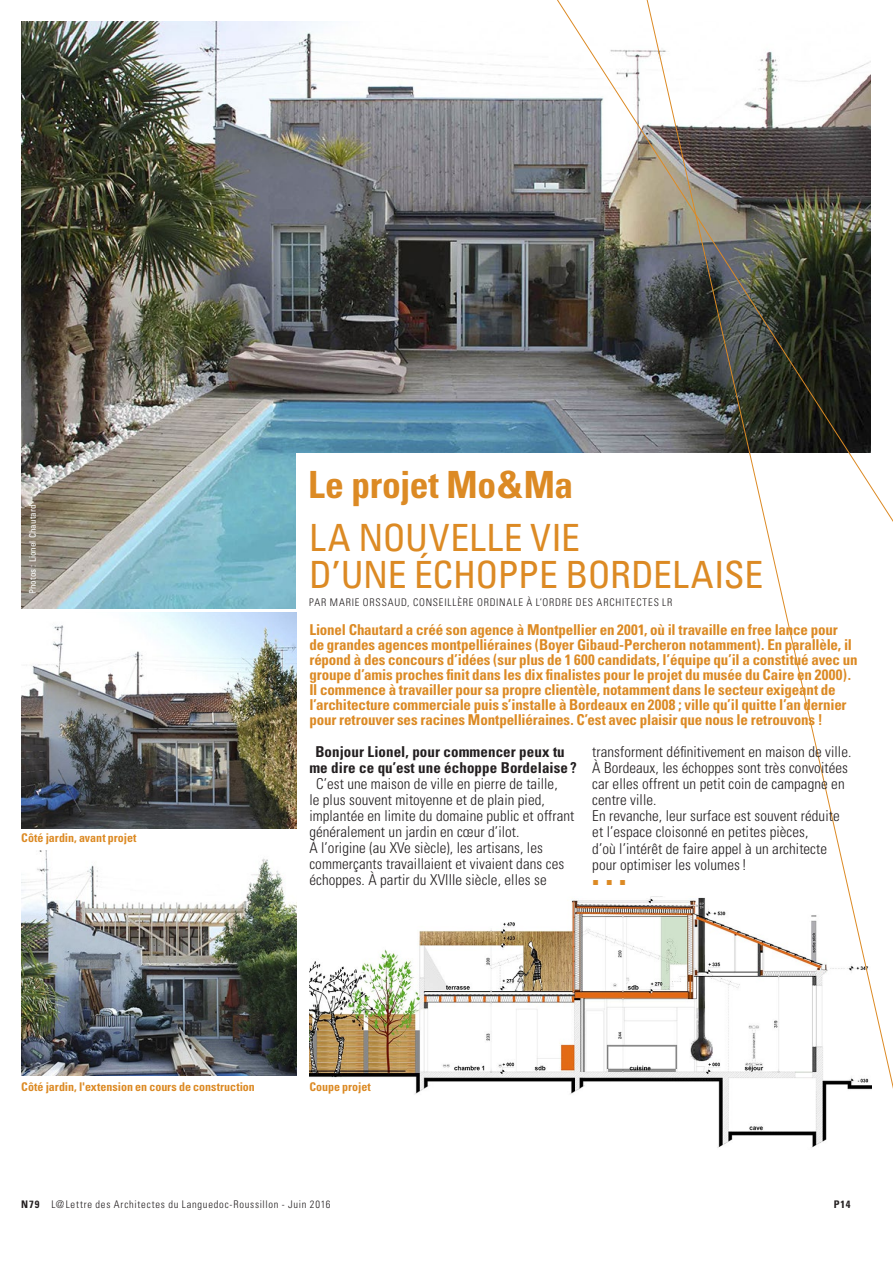
<style>
.page{position:relative;width:893px;height:1263px;background:#fff}
.page>*{position:absolute;margin:0;border:0;box-sizing:border-box;transform-origin:0 0}
.t1{font:condensed 37.5px "Univers";letter-spacing:-.005em;color:#dc8a24}
.t2{font:condensed 37.5px "Univers";letter-spacing:.015em;color:#dc8a24}
.t3{font:700 condensed 37.5px "Univers";letter-spacing:-.01em;color:#dc8a24}
.t4{font:700 37.5px "Univers";color:#dc8a24}
.t5{font:700 condensed 15px/15px "Univers";letter-spacing:-.01em;color:#dc8a24}
.t6{font:300 condensed 15px/16px "Univers";letter-spacing:.005em;color:#231f20}
.t7{font:700 condensed 15px/16px "Univers";letter-spacing:.005em;color:#231f20;text-align:center}
.t8{font:700 condensed 12px "Univers";letter-spacing:-.005em;color:#dc8a24}
.t9{font:300 condensed 10.5px "Univers";letter-spacing:.075em;color:#231f20}
.t10{font:700 condensed 10.5px "Univers";color:#231f20}
.t11{font:condensed 9px "Univers";letter-spacing:.01em;color:#fff}
.s1{font-weight:700}
</style>
<div class="page">
<img style="left:309px;top:900px;width:518px;height:248px">
<img style="left:21px;top:21px;width:527px;height:587px">
<div style="left:296px;top:454px;width:597px;height:372px;background:#fff"></div>
<img style="left:21px;top:613px;width:275px;height:215px">
<img style="left:21px;top:851px;width:275px;height:225px">
<img style="left:548px;top:0;width:92px;height:453px">
<svg style="left:640px;top:0;width:253px;height:1090px"></svg>
<p class="t11" style="left:27px;top:594px;width:91px;rotate:-90deg">Photos : Lionel Chautard</p>
<p class="t8" style="left:21px;top:831px;width:117px">Côté jardin, avant projet</p>
<p class="t3" style="left:308px;top:461px;width:267px">Le projet Mo&amp;Ma</p>
<p class="t2" style="left:309px;top:513px;width:272px">LA NOUVELLE VIE</p>
<p class="t1" style="left:309px;top:551px;width:455px">D’UNE ÉCHOPPE BORDELAISE</p>
<p class="t9" style="left:309px;top:596px;width:365px">PAR MARIE ORSSAUD, CONSEILLÈRE ORDINALE À L’ORDRE DES ARCHITECTES LR</p>
<p class="t5" style="left:309px;top:622px;width:530px">Lionel Chautard a créé son agence à Montpellier en 2001, où il travaille en free lance pour</p>
<p class="t5" style="left:309px;top:637px;width:550px">de grandes agences montpelliéraines (Boyer Gibaud-Percheron notamment). En parallèle, il répond à des concours d’idées (sur plus de 1 600 candidats, l’équipe qu’il a constitué avec un groupe d’amis proches finit dans les dix finalistes pour le projet du musée du Caire en 2000).<br>Il commence à travailler pour sa propre clientèle, notamment dans le secteur exigeant de l’architecture commerciale puis s’installe à Bordeaux en 2008 ; ville qu’il quitte l’an dernier pour retrouver ses racines Montpelliéraines. C’est avec plaisir que nous le retrouvons !</p>
<p class="t7" style="left:309px;top:743px;width:269px">Bonjour Lionel, pour commencer peux tu me dire ce qu’est une échoppe Bordelaise ?</p>
<p class="t6" style="left:309px;top:776px;width:267px;text-indent:7px">C’est une maison de ville en pierre de taille,<br>le plus souvent mitoyenne et de plain pied, implantée en limite du domaine public et offrant généralement un jardin en cœur d’ilot.</p>
<p class="t6" style="left:309px;top:840px;width:256px">À l’origine (au XVe siècle), les artisans, les commerçants travaillaient et vivaient dans ces échoppes. À partir du XVIIIe siècle, elles se</p>
<p class="t6" style="left:592px;top:744px;width:261px">transforment définitivement en maison de ville.</p>
<p class="t6" style="left:592px;top:760px;width:257px">À Bordeaux, les échoppes sont très convoitées car elles offrent un petit coin de campagne en centre ville.</p>
<p class="t6" style="left:592px;top:808px;width:249px">En revanche, leur surface est souvent réduite</p>
<p class="t6" style="left:592px;top:824px;width:218px">et l’espace cloisonné en petites pièces,</p>
<p class="t6" style="left:592px;top:840px;width:236px">d’où l’intérêt de faire appel à un architecte</p>
<p class="t6" style="left:592px;top:856px;width:156px">pour optimiser les volumes!</p>
<p class="t4" style="left:590px;top:849px;width:39px">...</p>
<p class="t8" style="left:21px;top:1079px;width:235px">Côté jardin, l'extension en cours de construction</p>
<p class="t8" style="left:309px;top:1079px;width:63px">Coupe projet</p>
<p class="t9" style="left:21px;top:1197px;width:311px"><span class="s1">N79</span> L@Lettre des Architectes du Languedoc-Roussillon - Juin 2016</p>
<p class="t10" style="left:834px;top:1197px;width:18px">P14</p>
</div>
